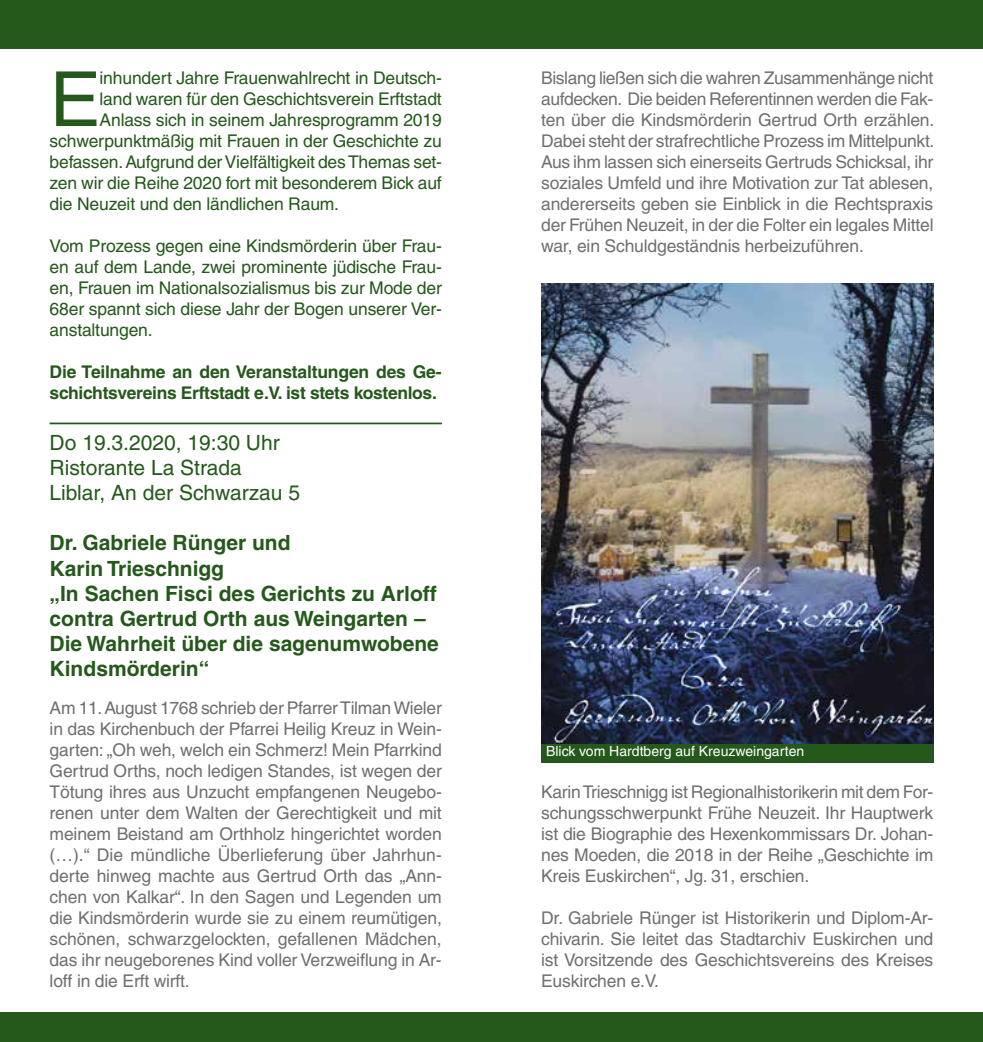
<style>
.page{position:relative;width:983px;height:1042px;background:#fff}
.page>*{position:absolute;margin:0;border:0;box-sizing:border-box;transform-origin:0 0}
.t1{font:75.95px "Helvetica";color:#25581b}
.t2{font:700 21px/25.2px "Helvetica";color:#25581b}
.t3{font:21px/25.2px "Helvetica";color:#25581b}
.t4{font:17.5px/21px "Helvetica";letter-spacing:-.01em;color:#706f6f;text-align:justify}
.t5{font:17.5px/21px "Helvetica";letter-spacing:-.01em;color:#25581b;text-align:justify}
.t6{font:700 17.5px/21px "Helvetica";letter-spacing:-.02em;color:#25581b}
.t7{font:14px "Helvetica";color:#fff}
</style>
<div class="page">
<div style="left:0;top:0;width:505px;height:49px;background:#25581b"></div>
<div style="left:477px;top:0;width:505px;height:49px;background:#25581b"></div>
<div style="left:0;top:1012px;width:505px;height:30px;background:#25581b"></div>
<div style="left:477px;top:1012px;width:505px;height:30px;background:#25581b"></div>
<hr style="left:50px;top:422px;width:391px;height:2px;background:#25581b">
<div style="left:541px;top:743px;width:392px;height:19px;background:#25581b"></div>
<img style="left:541px;top:283px;width:392px;height:460px">
<h1 class="t1" style="left:50px;top:55px;width:52px">E</h1>
<p class="t5" style="left:100px;top:67px;width:343px">inhundert Jahre Frauenwahlrecht in Deutsch-</p>
<p class="t5" style="left:100px;top:88px;width:343px">land waren für den Geschichtsverein Erftstadt</p>
<p class="t5" style="left:100px;top:109px;width:343px">Anlass sich in seinem Jahresprogramm 2019</p>
<p class="t5" style="left:50px;top:130px;width:393px">schwerpunktmäßig mit Frauen in der Geschichte zu</p>
<p class="t5" style="left:50px;top:151px;width:394px">befassen. Aufgrund der Vielfältigkeit des Themas set-</p>
<p class="t5" style="left:50px;top:172px;width:393px">zen wir die Reihe 2020 fort mit besonderem Bick auf</p>
<p class="t5" style="left:50px;top:193px;width:291px">die Neuzeit und den ländlichen Raum.</p>
<p class="t5" style="left:50px;top:235px;width:393px">Vom Prozess gegen eine Kindsmörderin über Frau&shy;en auf dem Lande, zwei prominente jüdische Frau&shy;en, Frauen im Nationalsozialismus bis zur Mode der 68er spannt sich diese Jahr der Bogen unserer Ver&shy;anstaltungen.</p>
<p class="t6" style="left:50px;top:361px;width:393px">Die Teilnahme an den Veranstaltungen des Ge&shy;schichtsvereins Erftstadt e.V. ist stets kostenlos.</p>
<p class="t3" style="left:50px;top:429px;width:252px">Do 19.3.2020, 19:30 Uhr<br>Ristorante La Strada<br>Liblar, An der Schwarzau 5</p>
<p class="t2" style="left:50px;top:530px;width:390px">Dr. Gabriele Rünger und<br>Karin Trieschnigg<br>„In Sachen Fisci des Gerichts zu Arloff contra Gertrud Orth aus Weingarten –<br>Die Wahrheit über die sagenumwobene<br>Kindsmörderin“</p>
<p class="t4" style="left:50px;top:697px;width:394px">Am 11. August 1768 schrieb der Pfarrer Tilman Wieler in das Kirchenbuch der Pfarrei Heilig Kreuz in Wein&shy;garten: „Oh weh, welch ein Schmerz! Mein Pfarrkind Gertrud Orths, noch ledigen Standes, ist wegen der Tötung ihres aus Unzucht empfangenen Neugebo&shy;renen unter dem Walten der Gerechtigkeit und mit meinem Beistand am Orthholz hingerichtet worden (…).“ Die mündliche Überlieferung über Jahrhun&shy;derte hinweg machte aus Gertrud Orth das „Ann&shy;chen von Kalkar“. In den Sagen und Legenden um die Kindsmörderin wurde sie zu einem reumütigen, schönen, schwarzgelockten, gefallenen Mädchen, das ihr neugeborenes Kind voller Verzweiflung in Ar&shy;loff in die Erft wirft.</p>
<p class="t4" style="left:541px;top:67px;width:394px">Bislang ließen sich die wahren Zusammenhänge nicht aufdecken. Die beiden Referentinnen werden die Fak&shy;ten über die Kindsmörderin Gertrud Orth erzählen.<br>Dabei steht der strafrechtliche Prozess im Mittelpunkt.<br>Aus ihm lassen sich einerseits Gertruds Schicksal, ihr soziales Umfeld und ihre Motivation zur Tat ablesen, andererseits geben sie Einblick in die Rechtspraxis der Frühen Neuzeit, in der die Folter ein legales Mittel war, ein Schuldgeständnis herbeizuführen.</p>
<p class="t7" style="left:546px;top:743px;width:260px">Blick vom Hardtberg auf Kreuzweingarten</p>
<p class="t4" style="left:541px;top:781px;width:393px">Karin Trieschnigg ist Regionalhistorikerin mit dem For&shy;schungsschwerpunkt Frühe Neuzeit. Ihr Hauptwerk ist die Biographie des Hexenkommissars Dr. Johan&shy;nes Moeden, die 2018 in der Reihe „Geschichte im Kreis Euskirchen“, Jg. 31, erschien.</p>
<p class="t4" style="left:541px;top:907px;width:393px">Dr. Gabriele Rünger ist Historikerin und Diplom-Ar&shy;chivarin. Sie leitet das Stadtarchiv Euskirchen und ist Vorsitzende des Geschichtsvereins des Kreises Euskirchen e.V.</p>
</div>
